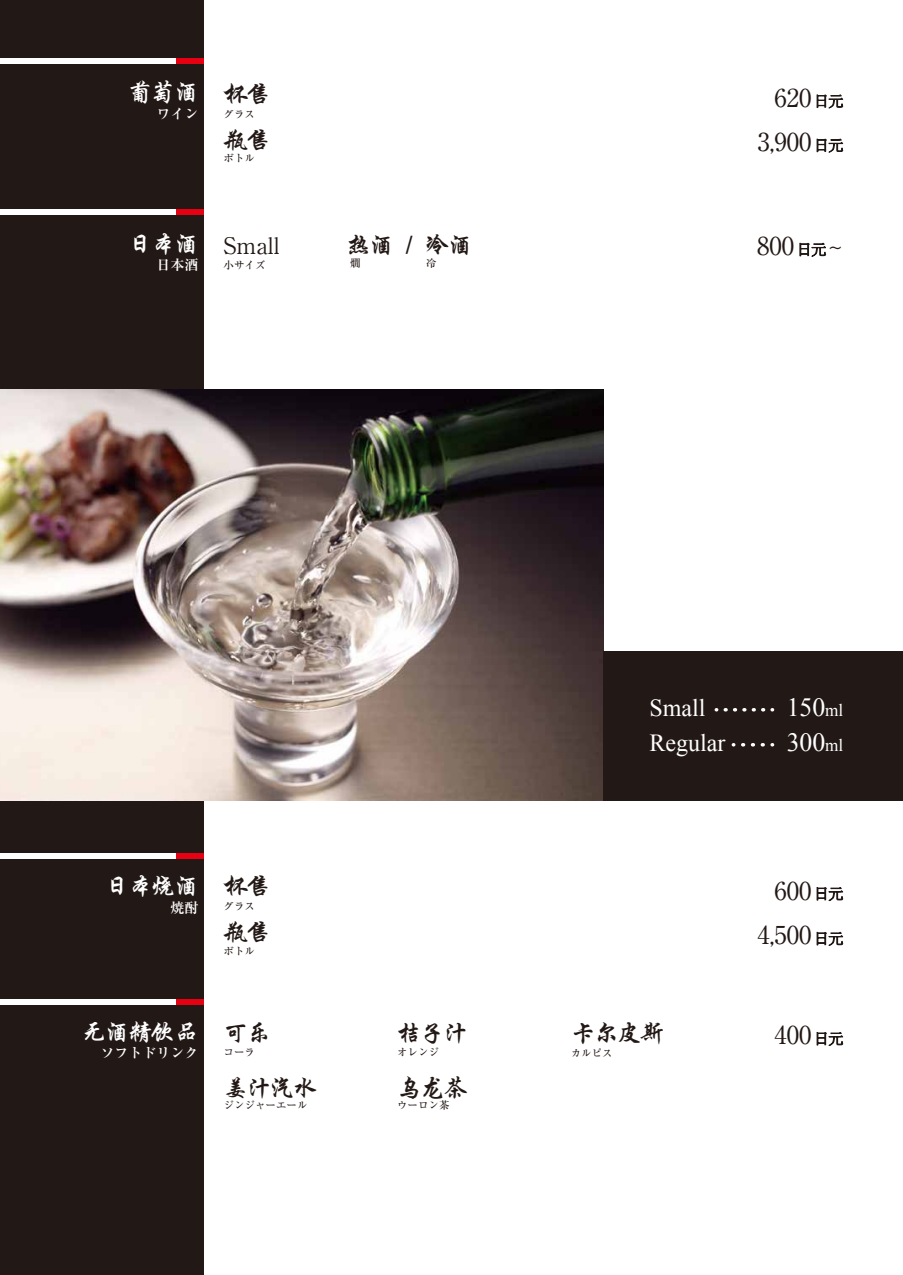
<style>
.page{position:relative;width:903px;height:1275px;background:#fff}
.page>*{position:absolute;margin:0;border:0;box-sizing:border-box;transform-origin:0 0}
.t1{font:26.25px "Times New Roman";color:#fff}
.t2{font:24.68px "Ryumin Pro";color:#221815}
.t3{font:700 24.5px/46px "ST Xingkai TC";letter-spacing:-.06em;color:#221815}
.t4{font:700 24.5px "ST Xingkai TC";letter-spacing:-.06em;color:#fff}
.t5{font:24.5px "Times New Roman";color:#fff}
.t6{font:22.75px "Ryumin Pro";color:#221815}
.t7{font:700 14px "Ryumin Pro";color:#fff}
.t8{font:500 10.5px "Ryumin Pro";color:#221815}
.s1{font-family:"ST Song";font-size:15.22px}
.s2{font-family:"Weibei SC Bold";font-size:17.5px}
.s3{font-size:17.5px}
</style>
<div class="page">
<div style="left:0;top:0;width:203px;height:1275px;background:#221815"></div>
<div style="left:0;top:999px;width:203px;height:5px;background:#fff"></div>
<div style="left:176px;top:999px;width:27px;height:5px;background:#e60012"></div>
<div style="left:0;top:853px;width:203px;height:5px;background:#fff"></div>
<div style="left:176px;top:853px;width:27px;height:5px;background:#e60012"></div>
<div style="left:0;top:58px;width:203px;height:6px;background:#fff"></div>
<div style="left:176px;top:58px;width:27px;height:6px;background:#e60012"></div>
<div style="left:0;top:209px;width:203px;height:5px;background:#fff"></div>
<div style="left:176px;top:209px;width:27px;height:5px;background:#e60012"></div>
<img style="left:0;top:390px;width:604px;height:410px">
<div style="left:604px;top:651px;width:299px;height:149px;background:#221815"></div>
<svg style="left:817px;top:94px;width:26px;height:15px"></svg>
<svg style="left:817px;top:887px;width:26px;height:14px"></svg>
<svg style="left:817px;top:1032px;width:26px;height:14px"></svg>
<svg style="left:817px;top:931px;width:26px;height:15px"></svg>
<svg style="left:799px;top:242px;width:27px;height:15px"></svg>
<svg style="left:817px;top:138px;width:26px;height:15px"></svg>
<svg style="left:725px;top:708px;width:48px;height:3px"></svg>
<svg style="left:743px;top:743px;width:30px;height:3px"></svg>
<h3 class="t4" style="left:128px;top:75px;width:72px">葡萄酒</h3>
<h3 class="t7" style="left:156px;top:102px;width:43px">ワイン</h3>
<h3 class="t3" style="left:224px;top:71px;width:49px">杯售瓶售</h3>
<p class="t8" style="left:224px;top:105px;width:33px">グラス</p>
<p class="t8" style="left:224px;top:150px;width:33px">ボトル</p>
<h3 class="t4" style="left:128px;top:227px;width:72px">日本酒</h3>
<h3 class="t7" style="left:156px;top:253px;width:43px">日本酒</h3>
<h3 class="t6" style="left:224px;top:227px;width:58px">Small</h3>
<h3 class="t3" style="left:346px;top:222px;width:127px">热酒 / 冷酒</h3>
<p class="t8" style="left:224px;top:257px;width:43px">小サイズ</p>
<p class="t8" style="left:350px;top:255px;width:12px">燗</p>
<p class="t8" style="left:426px;top:255px;width:12px">冷</p>
<h2 class="t2" style="left:774px;top:78px;width:71px">620<span class="s1">日元</span></h2>
<h2 class="t2" style="left:757px;top:122px;width:88px">3,900<span class="s1">日元</span></h2>
<h2 class="t2" style="left:757px;top:227px;width:88px">800<span class="s1">日元</span><span class="s2">～</span></h2>
<h3 class="t5" style="left:649px;top:691px;width:58px">Small</h3>
<h1 class="t1" style="left:787px;top:689px;width:58px">150<span class="s3">ml</span></h1>
<h3 class="t5" style="left:649px;top:726px;width:78px">Regular</h3>
<h1 class="t1" style="left:787px;top:724px;width:58px">300<span class="s3">ml</span></h1>
<h3 class="t4" style="left:105px;top:870px;width:95px">日本烧酒</h3>
<h3 class="t7" style="left:170px;top:896px;width:29px">焼酎</h3>
<h3 class="t3" style="left:224px;top:864px;width:49px">杯售瓶售</h3>
<p class="t8" style="left:224px;top:898px;width:33px">グラス</p>
<p class="t8" style="left:224px;top:943px;width:33px">ボトル</p>
<h3 class="t4" style="left:82px;top:1016px;width:118px">无酒精饮品</h3>
<h3 class="t7" style="left:100px;top:1042px;width:100px">ソフトドリンク</h3>
<h3 class="t3" style="left:397px;top:1011px;width:72px">桔子汁</h3>
<h3 class="t3" style="left:571px;top:1010px;width:95px">卡尔皮斯</h3>
<p class="t8" style="left:397px;top:1044px;width:43px">オレンジ</p>
<p class="t8" style="left:571px;top:1044px;width:43px">カルピス</p>
<h3 class="t3" style="left:224px;top:1011px;width:49px">可乐</h3>
<h3 class="t3" style="left:224px;top:1066px;width:95px">姜汁汽水</h3>
<h3 class="t3" style="left:397px;top:1066px;width:72px">乌龙茶</h3>
<p class="t8" style="left:224px;top:1044px;width:33px">コーラ</p>
<p class="t8" style="left:224px;top:1097px;width:85px">ジンジャーエール</p>
<p class="t8" style="left:397px;top:1097px;width:54px">ウーロン茶</p>
<h2 class="t2" style="left:774px;top:871px;width:71px">600<span class="s1">日元</span></h2>
<h2 class="t2" style="left:757px;top:916px;width:88px">4,500<span class="s1">日元</span></h2>
<h2 class="t2" style="left:774px;top:1016px;width:71px">400<span class="s1">日元</span></h2>
</div>
